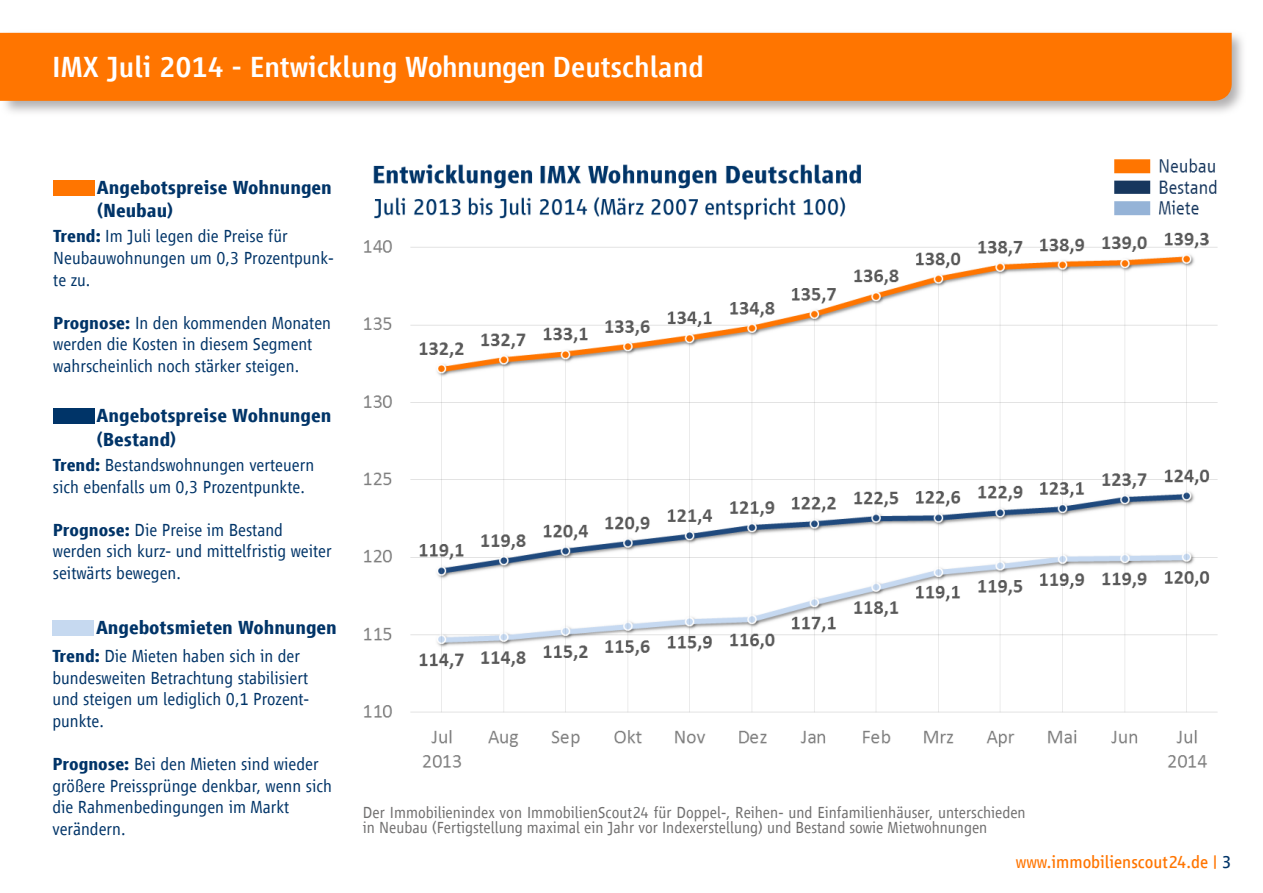
<style>
.page{position:relative;width:1263px;height:893px;background:#fff}
.page>*{position:absolute;margin:0;border:0;box-sizing:border-box;transform-origin:0 0}
.t1{font:500 30px "Scout Vialog";color:#fff}
.t2{font:700 19.5px/23.4px "Scout Vialog";color:#003468}
.t3{font:300 18px/21.6px "Scout Vialog";color:#003468}
.t4{font:18px "Scout Vialog";color:#ff7500}
.t5{font:300 16.5px/15px "Scout Vialog";color:#706f6f}
.s1{font-weight:700}
.s2{color:#003468}
</style>
<div class="page">
<svg style="left:0;top:32px;width:1243px;height:81px"></svg>
<div style="left:0;top:33px;width:1232px;height:68px;background:#ff7500"></div>
<div style="left:53px;top:180px;width:42px;height:16px;background:#ff7500"></div>
<div style="left:53px;top:408px;width:41px;height:16px;background:#003468"></div>
<div style="left:52px;top:620px;width:42px;height:16px;background:#c6d9f0"></div>
<img style="left:364px;top:158px;width:854px;height:610px">
<h1 class="t1" style="left:52px;top:50px;width:653px">IMX Juli 2014 - Entwicklung Wohnungen Deutschland</h1>
<p class="t2" style="left:97px;top:176px;width:237px">Angebotspreise Wohnungen (Neubau)</p>
<p class="t3" style="left:53px;top:226px;width:282px"><span class="s1">Trend:</span> Im Juli legen die Preise für<br>Neubauwohnungen um 0,3 Prozentpunk&shy;te zu.</p>
<p class="t3" style="left:53px;top:312px;width:279px"><span class="s1">Prognose:</span> In den kommenden Monaten werden die Kosten in diesem Segment wahrscheinlich noch stärker steigen.</p>
<p class="t2" style="left:96px;top:404px;width:237px">Angebotspreise Wohnungen (Bestand)</p>
<p class="t3" style="left:53px;top:454px;width:263px"><span class="s1">Trend:</span> Bestandswohnungen verteuern sich ebenfalls um 0,3 Prozentpunkte.</p>
<p class="t3" style="left:53px;top:519px;width:280px"><span class="s1">Prognose:</span> Die Preise im Bestand werden sich kurz- und mittelfristig weiter seitwärts bewegen.</p>
<p class="t2" style="left:96px;top:615px;width:242px">Angebotsmieten Wohnungen</p>
<p class="t3" style="left:52px;top:645px;width:258px"><span class="s1">Trend:</span> Die Mieten haben sich in der bundesweiten Betrachtung stabilisiert und steigen um lediglich 0,1 Prozent&shy;punkte.</p>
<p class="t3" style="left:52px;top:753px;width:281px"><span class="s1">Prognose:</span> Bei den Mieten sind wieder größere Preissprünge denkbar, wenn sich die Rahmenbedingungen im Markt verändern.</p>
<p class="t5" style="left:363px;top:805px;width:664px">Der Immobilienindex von ImmobilienScout24 für Doppel-, Reihen- und Einfamilienhäuser, unterschieden in Neubau (Fertigstellung maximal ein Jahr vor Indexerstellung) und Bestand sowie Mietwohnungen</p>
<p class="t4" style="left:1016px;top:852px;width:217px">www.immobilienscout24.de | <span class="s2">3</span></p>
</div>
